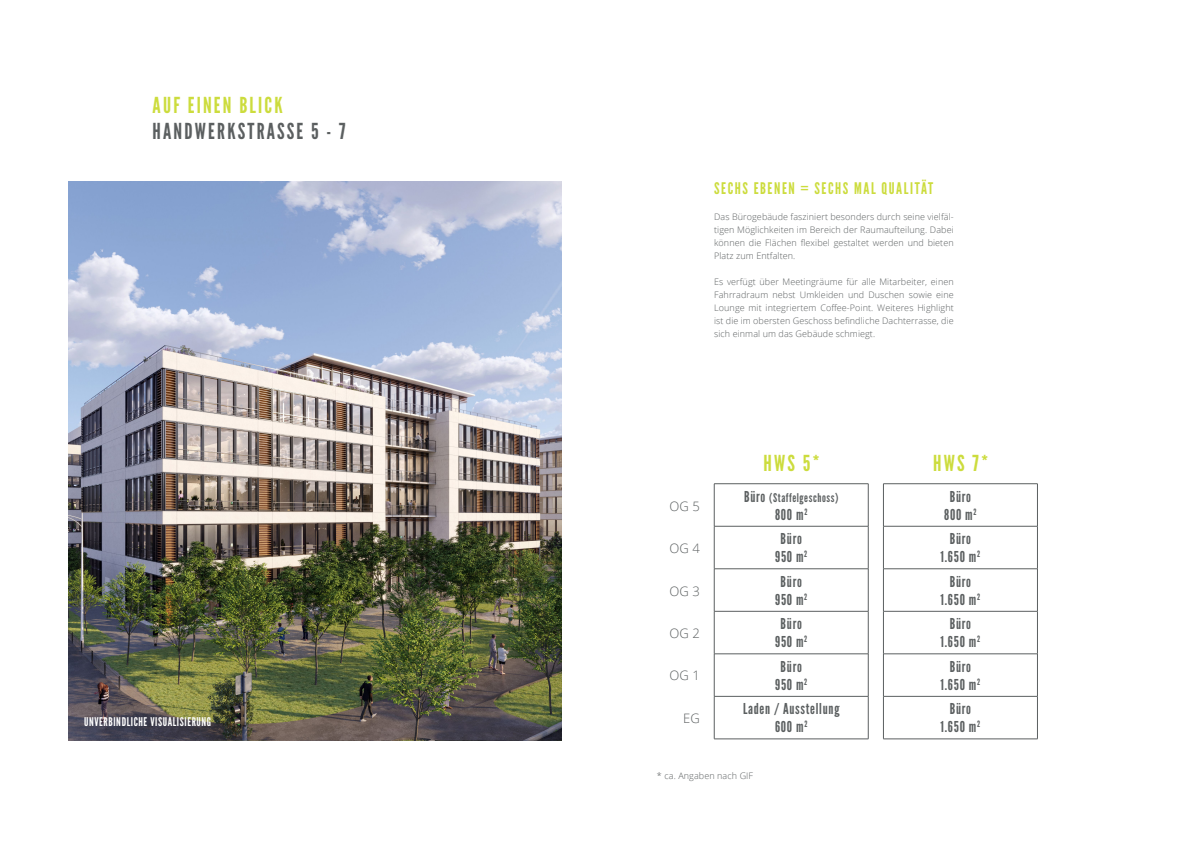
<style>
.page{position:relative;width:1191px;height:842px;background:#fff}
.page>*{position:absolute;margin:0;border:0;box-sizing:border-box;transform-origin:0 0}
.t1{font:22px "League Gothic";letter-spacing:.1em;color:#ccdc3d}
.t2{font:22px "League Gothic";letter-spacing:.1em;color:#5b5f60}
.t3{font:16px "League Gothic";letter-spacing:.1em;color:#ccdc3d}
.t4{font:15px "League Gothic";letter-spacing:.05em;color:#5b5f60}
.t5{font:300 13px "Open Sans";letter-spacing:.01em;color:#5b5f60}
.t6{font:12px "League Gothic";letter-spacing:.05em;color:#fff}
.t7{font:12px "League Gothic";letter-spacing:.05em;color:#5b5f60}
.t8{font:300 9px/13px "Open Sans";letter-spacing:.01em;color:#5b5f60;text-align:justify}
.t9{font:8.7px "League Gothic";color:#5b5f60}
.s1{font-size:15px}
</style>
<div class="page">
<img style="left:68px;top:181px;width:493px;height:559px">
<hr style="left:714px;top:484px;width:154px;height:1px;background:#5b5f60">
<hr style="left:714px;top:484px;width:1px;height:42px;background:#5b5f60">
<hr style="left:868px;top:484px;width:1px;height:42px;background:#5b5f60">
<hr style="left:714px;top:526px;width:154px;height:1px;background:#5b5f60">
<hr style="left:714px;top:526px;width:1px;height:43px;background:#5b5f60">
<hr style="left:868px;top:526px;width:1px;height:43px;background:#5b5f60">
<hr style="left:714px;top:569px;width:154px;height:1px;background:#5b5f60">
<hr style="left:714px;top:569px;width:1px;height:42px;background:#5b5f60">
<hr style="left:868px;top:569px;width:1px;height:42px;background:#5b5f60">
<hr style="left:714px;top:611px;width:154px;height:1px;background:#5b5f60">
<hr style="left:714px;top:611px;width:1px;height:43px;background:#5b5f60">
<hr style="left:868px;top:611px;width:1px;height:43px;background:#5b5f60">
<hr style="left:714px;top:654px;width:154px;height:1px;background:#5b5f60">
<hr style="left:714px;top:654px;width:1px;height:42px;background:#5b5f60">
<hr style="left:868px;top:654px;width:1px;height:42px;background:#5b5f60">
<hr style="left:714px;top:696px;width:154px;height:1px;background:#5b5f60">
<hr style="left:714px;top:696px;width:1px;height:43px;background:#5b5f60">
<hr style="left:868px;top:696px;width:1px;height:43px;background:#5b5f60">
<hr style="left:714px;top:739px;width:154px;height:1px;background:#5b5f60">
<hr style="left:883px;top:484px;width:154px;height:1px;background:#5b5f60">
<hr style="left:883px;top:484px;width:1px;height:42px;background:#5b5f60">
<hr style="left:1037px;top:484px;width:1px;height:42px;background:#5b5f60">
<hr style="left:883px;top:526px;width:154px;height:1px;background:#5b5f60">
<hr style="left:883px;top:526px;width:1px;height:43px;background:#5b5f60">
<hr style="left:1037px;top:526px;width:1px;height:43px;background:#5b5f60">
<hr style="left:883px;top:569px;width:154px;height:1px;background:#5b5f60">
<hr style="left:883px;top:569px;width:1px;height:42px;background:#5b5f60">
<hr style="left:1037px;top:569px;width:1px;height:42px;background:#5b5f60">
<hr style="left:883px;top:611px;width:154px;height:1px;background:#5b5f60">
<hr style="left:883px;top:611px;width:1px;height:43px;background:#5b5f60">
<hr style="left:1037px;top:611px;width:1px;height:43px;background:#5b5f60">
<hr style="left:883px;top:654px;width:154px;height:1px;background:#5b5f60">
<hr style="left:883px;top:654px;width:1px;height:42px;background:#5b5f60">
<hr style="left:1037px;top:654px;width:1px;height:42px;background:#5b5f60">
<hr style="left:883px;top:696px;width:154px;height:1px;background:#5b5f60">
<hr style="left:883px;top:696px;width:1px;height:43px;background:#5b5f60">
<hr style="left:1037px;top:696px;width:1px;height:43px;background:#5b5f60">
<hr style="left:883px;top:739px;width:154px;height:1px;background:#5b5f60">
<p class="t1" style="left:153px;top:92px;width:131px">AUF EINEN BLICK</p>
<p class="t2" style="left:153px;top:118px;width:194px">HANDWERKSTRASSE 5 - 7</p>
<p class="t3" style="left:714px;top:179px;width:221px">SECHS EBENEN = SECHS MAL QUALITÄT</p>
<p class="t8" style="left:714px;top:210px;width:241px">Das Bürogebäude fasziniert besonders durch seine vielfäl&shy;tigen Möglichkeiten im Bereich der Raumaufteilung. Dabei können die Flächen flexibel gestaltet werden und bieten Platz zum Entfalten.</p>
<p class="t8" style="left:714px;top:275px;width:241px">Es verfügt über Meetingräume für alle Mitarbeiter, einen Fahrradraum nebst Umkleiden und Duschen sowie eine Lounge mit integriertem Coffee-Point. Weiteres Highlight ist die im obersten Geschoss befindliche Dachterrasse, die sich einmal um das Gebäude schmiegt.</p>
<p class="t1" style="left:763px;top:450px;width:58px">HWS 5*</p>
<p class="t1" style="left:933px;top:450px;width:57px">HWS 7*</p>
<p class="t7" style="left:744px;top:490px;width:96px"><span class="s1">Büro</span> (Staffelgeschoss)</p>
<p class="t4" style="left:775px;top:505px;width:34px">800 m<sup>2</sup></p>
<p class="t4" style="left:780px;top:530px;width:23px">Büro</p>
<p class="t4" style="left:775px;top:548px;width:34px">950 m<sup>2</sup></p>
<p class="t4" style="left:780px;top:572px;width:23px">Büro</p>
<p class="t4" style="left:775px;top:590px;width:34px">950 m<sup>2</sup></p>
<p class="t4" style="left:780px;top:615px;width:23px">Büro</p>
<p class="t4" style="left:775px;top:633px;width:34px">950 m<sup>2</sup></p>
<p class="t4" style="left:780px;top:657px;width:23px">Büro</p>
<p class="t4" style="left:775px;top:675px;width:34px">950 m<sup>2</sup></p>
<p class="t4" style="left:743px;top:700px;width:98px">Laden / Ausstellung</p>
<p class="t4" style="left:775px;top:718px;width:34px">600 m<sup>2</sup></p>
<p class="t4" style="left:949px;top:487px;width:23px">Büro</p>
<p class="t4" style="left:944px;top:505px;width:34px">800 m<sup>2</sup></p>
<p class="t4" style="left:949px;top:530px;width:23px">Büro</p>
<p class="t4" style="left:940px;top:548px;width:41px">1.650 m<sup>2</sup></p>
<p class="t4" style="left:949px;top:572px;width:23px">Büro</p>
<p class="t4" style="left:940px;top:590px;width:41px">1.650 m<sup>2</sup></p>
<p class="t4" style="left:949px;top:615px;width:23px">Büro</p>
<p class="t4" style="left:940px;top:633px;width:41px">1.650 m<sup>2</sup></p>
<p class="t4" style="left:949px;top:657px;width:23px">Büro</p>
<p class="t4" style="left:940px;top:675px;width:41px">1.650 m<sup>2</sup></p>
<p class="t4" style="left:949px;top:700px;width:23px">Büro</p>
<p class="t4" style="left:940px;top:718px;width:37px">1.650 m</p>
<p class="t5" style="left:669px;top:497px;width:32px">OG 5</p>
<p class="t5" style="left:669px;top:540px;width:32px">OG 4</p>
<p class="t5" style="left:669px;top:582px;width:32px">OG 3</p>
<p class="t5" style="left:669px;top:624px;width:32px">OG 2</p>
<p class="t5" style="left:669px;top:667px;width:32px">OG 1</p>
<p class="t5" style="left:683px;top:709px;width:18px">EG</p>
<p class="t6" style="left:84px;top:715px;width:129px">UNVERBINDLICHE VISUALISIERUNG</p>
<p class="t9" style="left:977px;top:719px;width:5px">2</p>
<p class="t8" style="left:657px;top:769px;width:98px">* ca. Angaben nach GIF</p>
</div>
